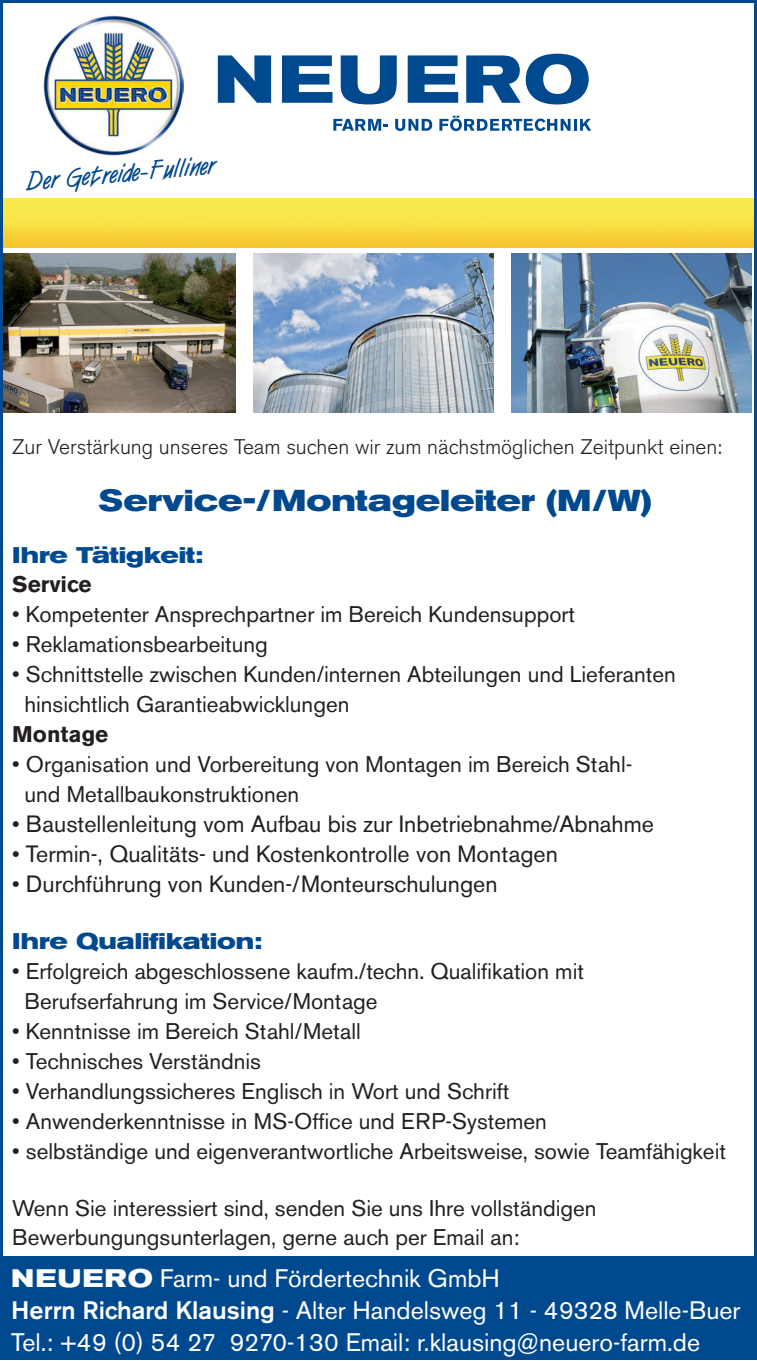
<style>
.page{position:relative;width:757px;height:1361px;background:#fff}
.page>*{position:absolute;margin:0;border:0;box-sizing:border-box;transform-origin:0 0}
.t1{font:700 expanded 30px "Akzidenz Grotesk BE";color:#01498e}
.t2{font:700 26.7px "Surfer";color:#01498e}
.t3{font:25.2px "Akzidenz Grotesk BE";color:#fff}
.t4{font:23.4px "Akzidenz Grotesk BE";color:#231f20}
.t5{font:22.5px "Akzidenz Grotesk BE";color:#231f20}
.t6{font:700 expanded 22.5px/28.5px "Akzidenz Grotesk BE";color:#014990}
.t7{font:700 expanded 22.5px "Akzidenz Grotesk BE";color:#01498e}
.t8{font:700 22.5px "Akzidenz Grotesk BE";color:#231f20}
.t9{font:300 21px "Akzidenz Grotesk BE";color:#231f20}
.s1{font-stretch:normal;color:#231f20}
.s2{font-size:22.5px}
.s3{font-weight:700;font-stretch:expanded}
.s4{font-weight:500}
</style>
<div class="page">
<img style="left:44px;top:15px;width:139px;height:140px">
<svg style="left:218px;top:55px;width:53px;height:48px"></svg>
<svg style="left:282px;top:55px;width:50px;height:48px"></svg>
<svg style="left:341px;top:55px;width:56px;height:49px"></svg>
<svg style="left:408px;top:55px;width:50px;height:48px"></svg>
<svg style="left:466px;top:54px;width:123px;height:50px"></svg>
<svg style="left:333px;top:119px;width:55px;height:12px"></svg>
<svg style="left:395px;top:119px;width:37px;height:12px"></svg>
<svg style="left:439px;top:116px;width:152px;height:15px"></svg>
<div style="left:0;top:1256px;width:757px;height:103px;background:#01498e"></div>
<img style="left:4px;top:199px;width:274px;height:49px">
<img style="left:278px;top:199px;width:475px;height:49px">
<img style="left:4px;top:253px;width:231px;height:160px">
<img style="left:253px;top:253px;width:240px;height:160px">
<img style="left:512px;top:253px;width:240px;height:160px">
<p class="t2" style="left:25px;top:164px;width:190px;rotate:-5deg">Der Getreide-Fulliner</p>
<p class="t9" style="left:12px;top:435px;width:711px">Zur Verstärkung unseres Team suchen wir zum nächstmöglichen Zeitpunkt einen:</p>
<p class="t1" style="left:99px;top:483px;width:554px">Service-/Montageleiter (M/W)</p>
<p class="t6" style="left:12px;top:541px;width:192px">Ihre Tätigkeit:<br><span class="s1">Service</span></p>
<p class="t5" style="left:12px;top:600px;width:564px">• Kompetenter Ansprechpartner im Bereich Kundensupport</p>
<p class="t5" style="left:12px;top:630px;width:257px">• Reklamationsbearbeitung</p>
<p class="t5" style="left:12px;top:660px;width:665px">• Schnittstelle zwischen Kunden/internen Abteilungen und Lieferanten</p>
<p class="t5" style="left:25px;top:690px;width:326px">hinsichtlich Garantieabwicklungen</p>
<p class="t8" style="left:12px;top:721px;width:98px">Montage</p>
<p class="t5" style="left:12px;top:750px;width:621px">• Organisation und Vorbereitung von Montagen im Bereich Stahl-</p>
<p class="t5" style="left:25px;top:780px;width:276px">und Metallbaukonstruktionen</p>
<p class="t4" style="left:12px;top:810px;width:643px"><span class="s2">•</span> Baustellenleitung vom Aufbau bis zur Inbetriebnahme/Abnahme</p>
<p class="t4" style="left:12px;top:840px;width:547px"><span class="s2">•</span> Termin-, Qualitäts- und Kostenkontrolle von Montagen</p>
<p class="t4" style="left:12px;top:870px;width:487px"><span class="s2">•</span> Durchführung von Kunden-/Monteurschulungen</p>
<p class="t7" style="left:12px;top:928px;width:251px">Ihre Qualifikation:</p>
<p class="t5" style="left:12px;top:957px;width:573px">• Erfolgreich abgeschlossene kaufm./techn. Qualifikation mit</p>
<p class="t5" style="left:25px;top:987px;width:355px">Berufserfahrung im Service/Montage</p>
<p class="t5" style="left:12px;top:1017px;width:350px">• Kenntnisse im Bereich Stahl/Metall</p>
<p class="t5" style="left:12px;top:1047px;width:250px">• Technisches Verständnis</p>
<p class="t5" style="left:12px;top:1077px;width:499px">• Verhandlungssicheres Englisch in Wort und Schrift</p>
<p class="t5" style="left:12px;top:1107px;width:536px">• Anwenderkenntnisse in MS-Office und ERP-Systemen</p>
<p class="t5" style="left:12px;top:1137px;width:715px">• selbständige und eigenverantwortliche Arbeitsweise, sowie Teamfähigkeit</p>
<p class="t5" style="left:12px;top:1194px;width:586px">Wenn Sie interessiert sind, senden Sie uns Ihre vollständigen</p>
<p class="t5" style="left:12px;top:1223px;width:509px">Bewerbungungsunterlagen, gerne auch per Email an:</p>
<p class="t3" style="left:11px;top:1262px;width:490px"><span class="s3">NEUERO</span> Farm- und Fördertechnik GmbH</p>
<p class="t3" style="left:11px;top:1295px;width:730px"><span class="s4">Herrn Richard Klausing</span> - Alter Handelsweg 11 - 49328 Melle-Buer</p>
<p class="t3" style="left:11px;top:1327px;width:690px">Tel.: +49 (0) 54 27 9270-130 Email: r.klausing@neuero-farm.de</p>
</div>
